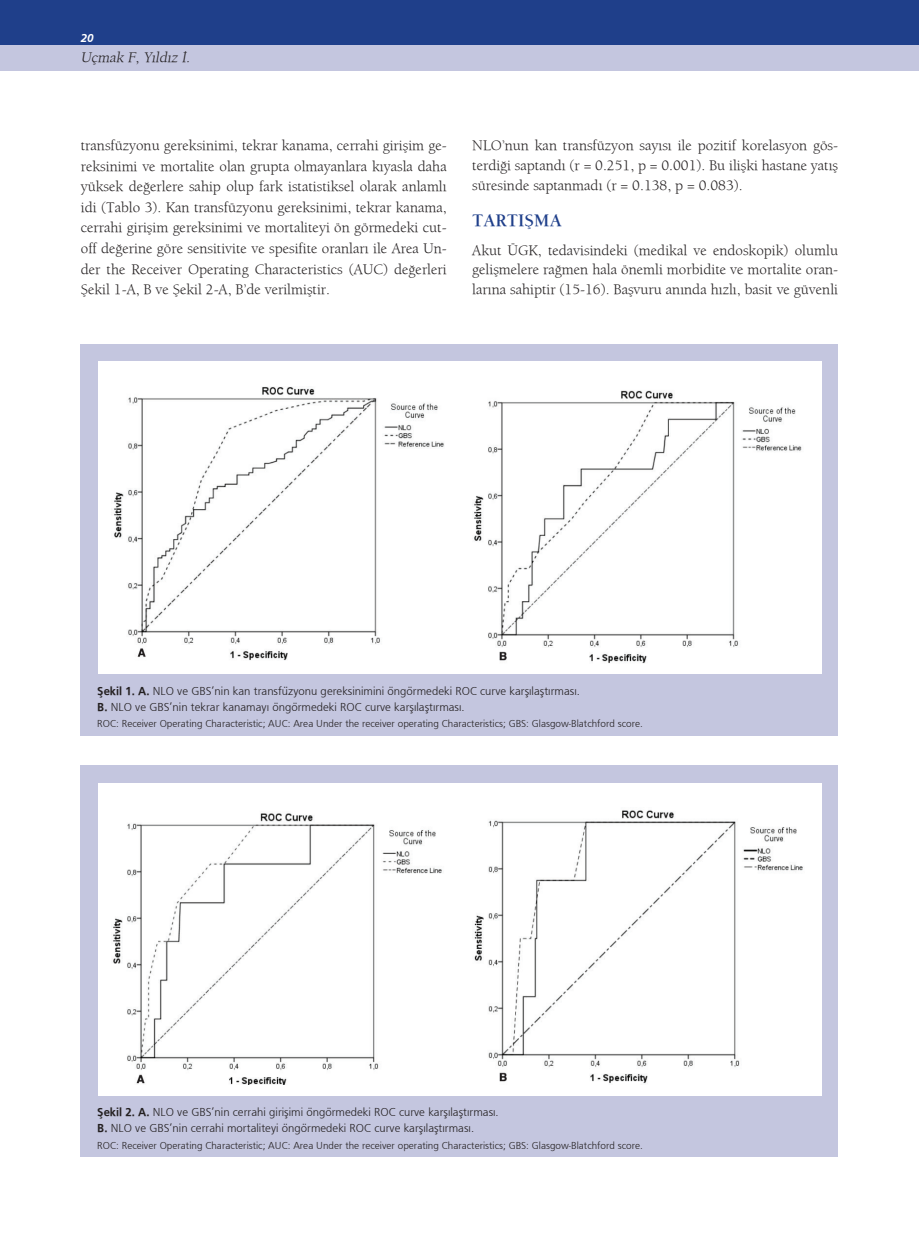
<style>
.page{position:relative;width:919px;height:1238px;background:#fff}
.page>*{position:absolute;margin:0;border:0;box-sizing:border-box;transform-origin:0 0}
.t1{font:700 18px "Berkeley";color:#1f3f8a}
.t2{font:300 15px/20.5px "Berkeley";color:#231f20;text-align:justify}
.t3{font:italic 300 15px "Berkeley";color:#231f20}
.t4{font:300 12px/16px "Fruga Sans";color:#231f20}
.t5{font:italic 700 12px "Fruga Sans";color:#fff}
.t6{font:300 10.5px "Fruga Sans";color:#231f20}
.s1{font-weight:700}
</style>
<div class="page">
<hr style="left:918px;top:0;width:1px;height:45px;background:#1f3f8a">
<div style="left:0;top:44px;width:918px;height:27px;background:#c4c6df"></div>
<div style="left:0;top:0;width:918px;height:45px;background:#1f3f8a"></div>
<svg style="left:918px;top:45px;width:1px;height:26px"></svg>
<div style="left:81px;top:344px;width:757px;height:392px;background:#c4c6df"></div>
<div style="left:98px;top:361px;width:723px;height:313px;background:#fff"></div>
<img style="left:114px;top:387px;width:330px;height:274px">
<img style="left:474px;top:390px;width:328px;height:273px">
<div style="left:81px;top:765px;width:757px;height:392px;background:#c4c6df"></div>
<div style="left:98px;top:782px;width:723px;height:313px;background:#fff"></div>
<img style="left:113px;top:813px;width:329px;height:271px">
<img style="left:474px;top:810px;width:329px;height:274px">
<p class="t5" style="left:81px;top:31px;width:14px">20</p>
<p class="t3" style="left:81px;top:49px;width:114px">Uçmak F,Yıldız İ.</p>
<p class="t2" style="left:81px;top:135px;width:367px">transfüzyonu gereksinimi, tekrar kanama, cerrahi girişim ge&shy;reksinimi ve mortalite olan grupta olmayanlara kıyasla daha yüksek değerlere sahip olup fark istatistiksel olarak anlamlı idi (Tablo 3). Kan transfüzyonu gereksinimi, tekrar kanama, cerrahi girişim gereksinimi ve mortaliteyi ön görmedeki cut&shy;off değerine göre sensitivite ve spesifite oranları ile Area Un&shy;der the Receiver Operating Characteristics (AUC) değerleri Şekil 1-A, B ve Şekil 2-A, B’de verilmiştir.</p>
<p class="t2" style="left:472px;top:135px;width:367px;line-height:19.8px">NLO’nun kan transfüzyon sayısı ile pozitif korelasyon gös&shy;terdiği saptandı (r = 0.251, p = 0.001). Bu ilişki hastane yatış süresinde saptanmadı (r = 0.138, p = 0.083).</p>
<p class="t1" style="left:472px;top:210px;width:91px">TARTIŞMA</p>
<p class="t2" style="left:472px;top:240px;width:367px;line-height:19.8px">Akut ÜGK, tedavisindeki (medikal ve endoskopik) olumlu gelişmelere rağmen hala önemli morbidite ve mortalite oran&shy;larına sahiptir (15-16). Başvuru anında hızlı, basit ve güvenli</p>
<p class="t4" style="left:97px;top:683px;width:484px"><span class="s1">Şekil 1. A.</span> NLO ve GBS’nin kan transfüzyonu gereksinimini öngörmedeki ROC curve karşılaştırması.<br><span class="s1">B.</span> NLO ve GBS’nin tekrar kanamayı öngörmedeki ROC curve karşılaştırması.</p>
<p class="t6" style="left:97px;top:717px;width:547px">ROC: Receiver Operating Characteristic; AUC: Area Under the receiver operating Characteristics; GBS: Glasgow-Blatchford score.</p>
<p class="t4" style="left:97px;top:1104px;width:403px"><span class="s1">Şekil 2. A.</span> NLO ve GBS’nin cerrahi girişimi öngörmedeki ROC curve karşılaştırması.<br><span class="s1">B.</span> NLO ve GBS’nin cerrahi mortaliteyi öngörmedeki ROC curve karşılaştırması.</p>
<p class="t6" style="left:97px;top:1138px;width:547px">ROC: Receiver Operating Characteristic; AUC: Area Under the receiver operating Characteristics; GBS: Glasgow-Blatchford score.</p>
</div>
